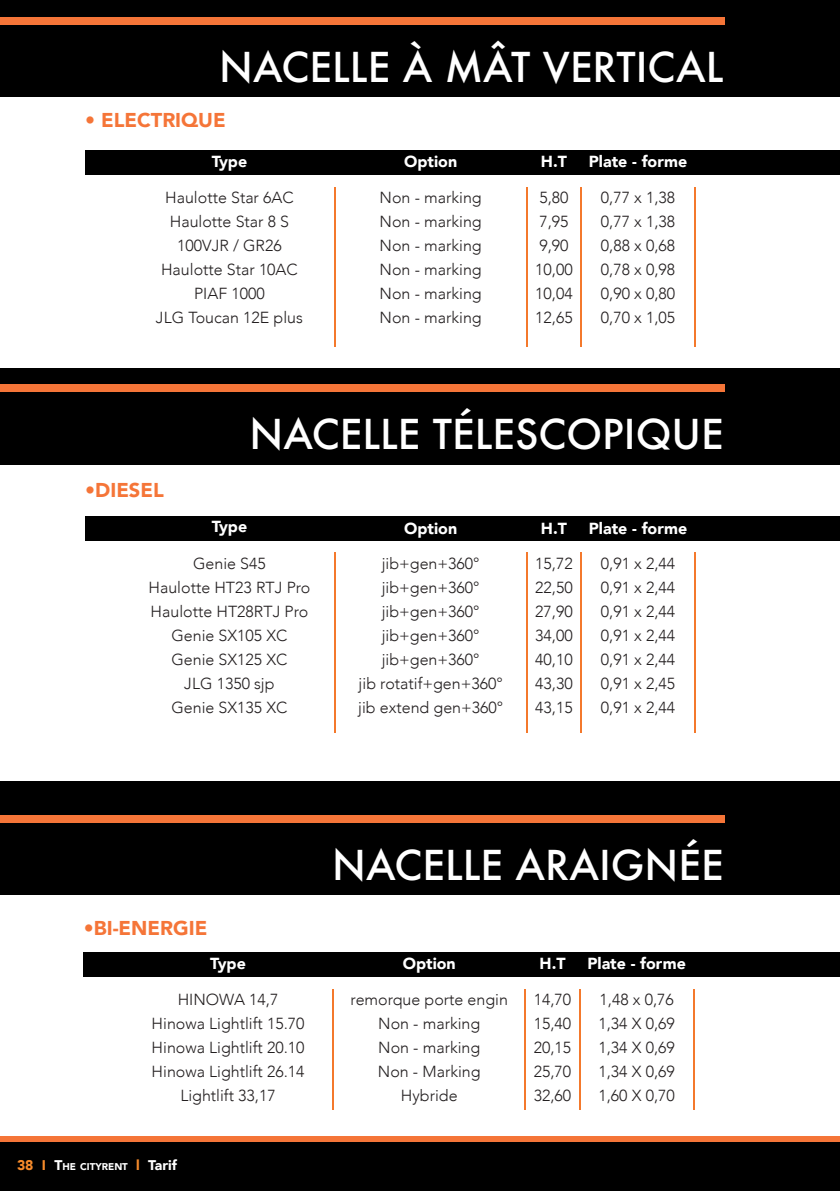
<style>
.page{position:relative;width:840px;height:1191px;background:#fff}
.page>*{position:absolute;margin:0;border:0;box-sizing:border-box;transform-origin:0 0}
.t1{font:500 40px "Futura";color:#fff}
.t2{font:900 20px "Avenir";color:#f57538}
.t3{font:300 16px "Avenir";color:#231f20}
.t4{font:900 16px "Avenir";color:#fff}
.t5{font:900 9.8px "Avenir";color:#fff}
.s1{font-size:14px;color:#f68b2b}
.s2{font-size:14px}
</style>
<div class="page">
<div style="left:0;top:1141px;width:839px;height:50px;background:#000"></div>
<div style="left:0;top:1136px;width:839px;height:5px;background:#f57538"></div>
<div style="left:0;top:0;width:839px;height:97px;background:#000"></div>
<div style="left:0;top:368px;width:839px;height:96px;background:#000"></div>
<div style="left:0;top:17px;width:723px;height:8px;background:#f57538"></div>
<div style="left:0;top:384px;width:723px;height:8px;background:#f57538"></div>
<div style="left:85px;top:151px;width:754px;height:24px;background:#000"></div>
<hr style="left:333px;top:187px;width:2px;height:160px;background:#f4792c">
<hr style="left:525px;top:187px;width:2px;height:160px;background:#f4792c">
<hr style="left:580px;top:187px;width:1px;height:160px;background:#f4792c">
<hr style="left:693px;top:187px;width:2px;height:160px;background:#f4792c">
<div style="left:85px;top:516px;width:754px;height:24px;background:#000"></div>
<hr style="left:333px;top:553px;width:2px;height:180px;background:#f4792c">
<hr style="left:525px;top:553px;width:2px;height:180px;background:#f4792c">
<hr style="left:580px;top:553px;width:1px;height:180px;background:#f4792c">
<hr style="left:693px;top:553px;width:2px;height:180px;background:#f4792c">
<div style="left:84px;top:952px;width:755px;height:25px;background:#000"></div>
<hr style="left:332px;top:989px;width:2px;height:121px;background:#f4792c">
<hr style="left:524px;top:989px;width:2px;height:121px;background:#f4792c">
<hr style="left:578px;top:989px;width:2px;height:121px;background:#f4792c">
<hr style="left:692px;top:989px;width:2px;height:121px;background:#f4792c">
<div style="left:0;top:781px;width:839px;height:113px;background:#000"></div>
<div style="left:0;top:815px;width:723px;height:7px;background:#f57538"></div>
<p class="t1" style="left:219px;top:39px;width:505px">NACELLE À MÂT VERTICAL</p>
<p class="t2" style="left:85px;top:103px;width:142px">• ELECTRIQUE</p>
<p class="t4" style="left:211px;top:147px;width:37px">Type</p>
<p class="t4" style="left:404px;top:147px;width:55px">Option</p>
<p class="t4" style="left:540px;top:147px;width:28px">H.T</p>
<p class="t4" style="left:588px;top:147px;width:100px">Plate - forme</p>
<p class="t4" style="left:418px;top:147px;width:60px">Energie</p>
<p class="t4" style="left:611px;top:147px;width:55px">Option</p>
<p class="t4" style="left:229px;top:147px;width:37px">Type</p>
<p class="t3" style="left:165px;top:188px;width:130px">Haulotte Star 6AC</p>
<p class="t3" style="left:170px;top:212px;width:121px">Haulotte Star 8 S</p>
<p class="t3" style="left:177px;top:236px;width:106px">100VJR / GR26</p>
<p class="t3" style="left:161px;top:260px;width:138px">Haulotte Star 10AC</p>
<p class="t3" style="left:194px;top:284px;width:72px">PIAF 1000</p>
<p class="t3" style="left:156px;top:308px;width:148px">JLG Toucan 12E plus</p>
<p class="t3" style="left:379px;top:188px;width:103px">Non - marking</p>
<p class="t3" style="left:379px;top:212px;width:103px">Non - marking</p>
<p class="t3" style="left:379px;top:236px;width:103px">Non - marking</p>
<p class="t3" style="left:379px;top:260px;width:103px">Non - marking</p>
<p class="t3" style="left:379px;top:284px;width:103px">Non - marking</p>
<p class="t3" style="left:379px;top:308px;width:103px">Non - marking</p>
<p class="t3" style="left:539px;top:188px;width:31px">5,80</p>
<p class="t3" style="left:539px;top:212px;width:31px">7,95</p>
<p class="t3" style="left:539px;top:236px;width:31px">9,90</p>
<p class="t3" style="left:535px;top:260px;width:39px">10,00</p>
<p class="t3" style="left:535px;top:284px;width:39px">10,04</p>
<p class="t3" style="left:535px;top:308px;width:39px">12,65</p>
<p class="t3" style="left:600px;top:188px;width:76px">0,77 x 1,38</p>
<p class="t3" style="left:600px;top:212px;width:76px">0,77 x 1,38</p>
<p class="t3" style="left:600px;top:236px;width:76px">0,88 x 0,68</p>
<p class="t3" style="left:600px;top:260px;width:76px">0,78 x 0,98</p>
<p class="t3" style="left:600px;top:284px;width:76px">0,90 x 0,80</p>
<p class="t3" style="left:600px;top:308px;width:76px">0,70 x 1,05</p>
<p class="t2" style="left:85px;top:472px;width:80px">•DIESEL</p>
<p class="t1" style="left:249px;top:407px;width:475px">NACELLE TÉLESCOPIQUE</p>
<p class="t4" style="left:418px;top:513px;width:60px">Energie</p>
<p class="t4" style="left:611px;top:513px;width:55px">Option</p>
<p class="t4" style="left:211px;top:513px;width:37px">Type</p>
<p class="t4" style="left:404px;top:514px;width:55px">Option</p>
<p class="t4" style="left:540px;top:514px;width:28px">H.T</p>
<p class="t4" style="left:588px;top:514px;width:100px">Plate - forme</p>
<p class="t4" style="left:229px;top:513px;width:37px">Type</p>
<p class="t3" style="left:193px;top:554px;width:74px">Genie S45</p>
<p class="t3" style="left:148px;top:578px;width:163px">Haulotte HT23 RTJ Pro</p>
<p class="t3" style="left:150px;top:602px;width:159px">Haulotte HT28RTJ Pro</p>
<p class="t3" style="left:171px;top:626px;width:117px">Genie SX105 XC</p>
<p class="t3" style="left:171px;top:650px;width:117px">Genie SX125 XC</p>
<p class="t3" style="left:184px;top:674px;width:92px">JLG 1350 sjp</p>
<p class="t3" style="left:171px;top:698px;width:117px">Genie SX135 XC</p>
<p class="t3" style="left:381px;top:554px;width:99px">jib+gen+360°</p>
<p class="t3" style="left:381px;top:578px;width:99px">jib+gen+360°</p>
<p class="t3" style="left:381px;top:602px;width:99px">jib+gen+360°</p>
<p class="t3" style="left:381px;top:626px;width:99px">jib+gen+360°</p>
<p class="t3" style="left:381px;top:650px;width:99px">jib+gen+360°</p>
<p class="t3" style="left:358px;top:674px;width:145px">jib rotatif+gen+360°</p>
<p class="t3" style="left:358px;top:698px;width:146px">jib extend gen+360°</p>
<p class="t3" style="left:535px;top:554px;width:39px">15,72</p>
<p class="t3" style="left:535px;top:578px;width:39px">22,50</p>
<p class="t3" style="left:535px;top:602px;width:39px">27,90</p>
<p class="t3" style="left:535px;top:626px;width:39px">34,00</p>
<p class="t3" style="left:535px;top:650px;width:39px">40,10</p>
<p class="t3" style="left:535px;top:674px;width:39px">43,30</p>
<p class="t3" style="left:535px;top:698px;width:39px">43,15</p>
<p class="t3" style="left:600px;top:554px;width:76px">0,91 x 2,44</p>
<p class="t3" style="left:600px;top:578px;width:76px">0,91 x 2,44</p>
<p class="t3" style="left:600px;top:602px;width:76px">0,91 x 2,44</p>
<p class="t3" style="left:600px;top:626px;width:76px">0,91 x 2,44</p>
<p class="t3" style="left:600px;top:650px;width:76px">0,91 x 2,44</p>
<p class="t3" style="left:600px;top:674px;width:76px">0,91 x 2,45</p>
<p class="t3" style="left:600px;top:698px;width:76px">0,91 x 2,44</p>
<p class="t2" style="left:84px;top:910px;width:125px">•BI-ENERGIE</p>
<p class="t1" style="left:332px;top:837px;width:393px">NACELLE ARAIGNÉE</p>
<p class="t4" style="left:210px;top:949px;width:37px">Type</p>
<p class="t4" style="left:402px;top:949px;width:55px">Option</p>
<p class="t4" style="left:539px;top:949px;width:28px">H.T</p>
<p class="t4" style="left:587px;top:949px;width:100px">Plate - forme</p>
<p class="t4" style="left:416px;top:949px;width:60px">Energie</p>
<p class="t4" style="left:609px;top:949px;width:55px">Option</p>
<p class="t4" style="left:227px;top:949px;width:37px">Type</p>
<p class="t3" style="left:178px;top:990px;width:102px">HINOWA 14,7</p>
<p class="t3" style="left:151px;top:1014px;width:154px">Hinowa Lightlift 15.70</p>
<p class="t3" style="left:151px;top:1038px;width:154px">Hinowa Lightlift 20.10</p>
<p class="t3" style="left:151px;top:1062px;width:154px">Hinowa Lightlift 26.14</p>
<p class="t3" style="left:180px;top:1086px;width:97px">Lightlift 33,17</p>
<p class="t5" style="left:17px;top:1158px;width:161px"><span class="s1">38</span> <span class="s1">I</span> <span class="s2">T</span>HE CITYRENT <span class="s1">l</span> <span class="s2">Tarif</span></p>
<p class="t3" style="left:350px;top:990px;width:159px">remorque porte engin</p>
<p class="t3" style="left:378px;top:1014px;width:103px">Non - marking</p>
<p class="t3" style="left:378px;top:1038px;width:103px">Non - marking</p>
<p class="t3" style="left:378px;top:1062px;width:104px">Non - Marking</p>
<p class="t3" style="left:401px;top:1086px;width:58px">Hybride</p>
<p class="t3" style="left:533px;top:990px;width:39px">14,70</p>
<p class="t3" style="left:533px;top:1014px;width:39px">15,40</p>
<p class="t3" style="left:533px;top:1038px;width:39px">20,15</p>
<p class="t3" style="left:533px;top:1062px;width:39px">25,70</p>
<p class="t3" style="left:533px;top:1086px;width:39px">32,60</p>
<p class="t3" style="left:599px;top:990px;width:76px">1,48 x 0,76</p>
<p class="t3" style="left:598px;top:1014px;width:78px">1,34 X 0,69</p>
<p class="t3" style="left:598px;top:1038px;width:78px">1,34 X 0,69</p>
<p class="t3" style="left:598px;top:1062px;width:78px">1,34 X 0,69</p>
<p class="t3" style="left:598px;top:1086px;width:78px">1,60 X 0,70</p>
</div>
